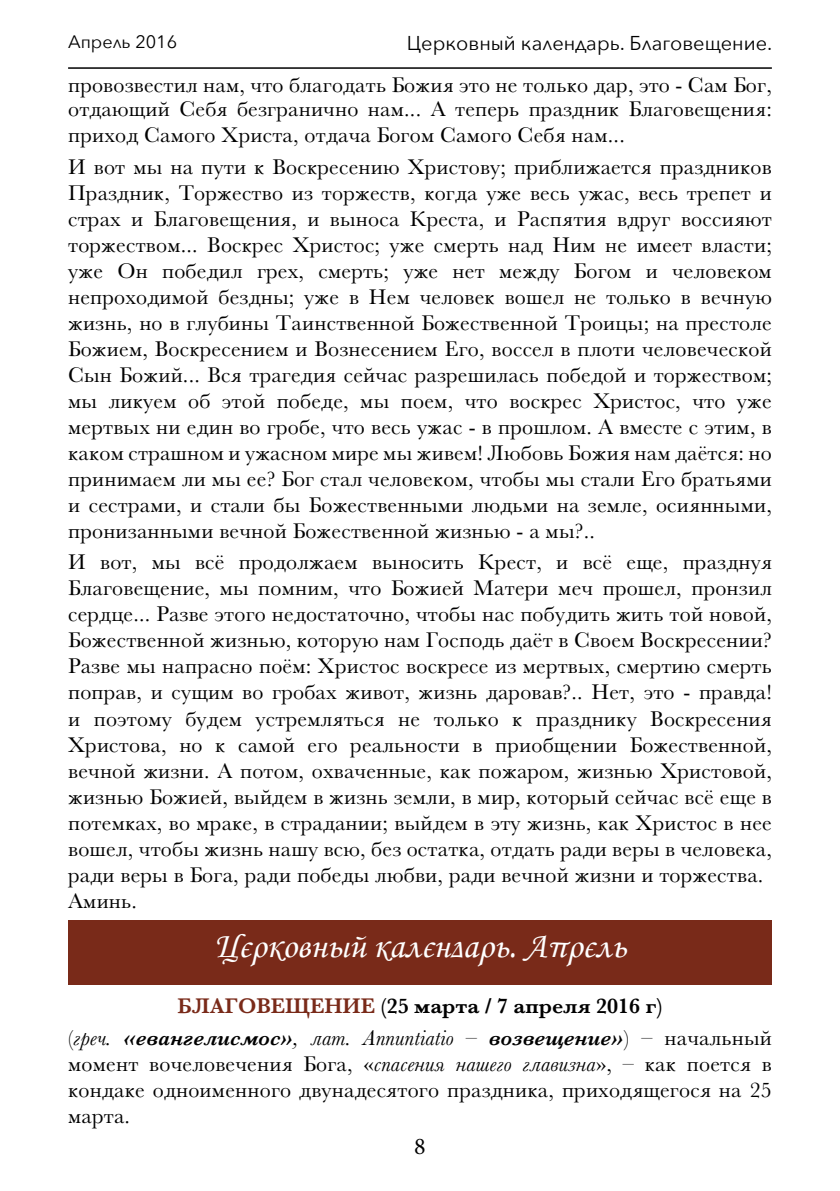
<style>
.page{position:relative;width:840px;height:1191px;background:#fff}
.page>*{position:absolute;margin:0;border:0;box-sizing:border-box;transform-origin:0 0}
.t1{font:36px "NK Monotype Corsiva";color:#fff}
.t2{font:24px "Minion Pro";color:#000}
.t3{font:22px/26px "Baskerville";letter-spacing:.01em;color:#000}
.t4{font:italic 600 22px/31.6px "Baskerville";letter-spacing:.01em;color:#000}
.t5{font:600 22px "Baskerville";color:#792a19}
.t6{font:20px "Avenir Next";color:#000}
.t7{font:18px "Avenir Next";color:#000}
.s1{font-style:normal;color:#792a19}
.s2{font-style:normal}
.s3{font-weight:400;font-style:normal}
.s4{font-weight:400}
.s5{font-style:italic}
</style>
<div class="page">
<hr style="left:68px;top:67px;width:703px;height:2px;background:#000">
<div style="left:68px;top:920px;width:703px;height:64px;background:#792a19"></div>
<p class="t7" style="left:68px;top:26px;width:110px">Aпрель 2016</p>
<p class="t6" style="left:406px;top:26px;width:367px">Церковный календарь. Благовещение.</p>
<p class="t3" style="left:68px;top:73px;width:705px;line-height:24px">провозвестил нам, что благодать Божия это не только дар, это - Сам Бог, отдающий Себя безгранично нам... А теперь праздник Благовещения:</p>
<p class="t3" style="left:68px;top:119px;width:704px;line-height:31.6px">приход Самого Христа, отдача Богом Самого Себя нам...<br>И вот мы на пути к Воскресению Христову; приближается праздников</p>
<p class="t3" style="left:68px;top:180px;width:705px;text-align:justify">Праздник, Торжество из торжеств, когда уже весь ужас, весь трепет и страх и Благовещения, и выноса Креста, и Распятия вдруг воссияют торжеством... Воскрес Христос; уже смерть над Ним не имеет власти; уже Он победил грех, смерть; уже нет между Богом и человеком непроходимой бездны; уже в Нем человек вошел не только в вечную жизнь, но в глубины Таинственной Божественной Троицы; на престоле Божием, Воскресением и Вознесением Его, воссел в плоти человеческой Сын Божий... Вся трагедия сейчас разрешилась победой и торжеством; мы ликуем об этой победе, мы поем, что воскрес Христос, что уже мертвых ни един во гробе, что весь ужас - в прошлом. А вместе с этим, в каком страшном и ужасном мире мы живем! Любовь Божия нам даётся: но принимаем ли мы ее? Бог стал человеком, чтобы мы стали Его братьями и сестрами, и стали бы Божественными людьми на земле, осиянными, пронизанными вечной Божественной жизнью - а мы?..</p>
<p class="t3" style="left:68px;top:549px;width:705px">И вот, мы всё продолжаем выносить Крест, и всё еще, празднуя Благовещение, мы помним, что Божией Матери меч прошел, пронзил сердце... Разве этого недостаточно, чтобы нас побудить жить той новой, Божественной жизнью, которую нам Господь даёт в Своем Воскресении?<br>Разве мы напрасно поём: Христос воскресе из мертвых, смертию смерть поправ, и сущим во гробах живот, жизнь даровав?.. Нет, это - правда! и поэтому будем устремляться не только к празднику Воскресения Христова, но к самой его реальности в приобщении Божественной, вечной жизни. А потом, охваченные, как пожаром, жизнью Христовой, жизнью Божией, выйдем в жизнь земли, в мир, который сейчас всё еще в потемках, во мраке, в страдании; выйдем в эту жизнь, как Христос в нее вошел, чтобы жизнь нашу всю, без остатка, отдать ради веры в человека, ради веры в Бога, ради победы любви, ради вечной жизни и торжества.<br>Аминь.</p>
<h1 class="t1" style="left:214px;top:923px;width:413px">Церковный календарь. Апрель</h1>
<p class="t4" style="left:68px;top:990px;width:705px;text-indent:170px"><span class="s1">овещение</span> <span class="s2">(25 марта / 7 апреля 2016 г)<br></span><span class="s3">(</span><span class="s4">греч.</span> «евангелисмос»<span class="s4">, лат. Annuntiatio –</span> возвещение»<span class="s3">) – начальный</span></p>
<p class="t3" style="left:68px;top:1051px;width:705px;text-align:justify">момент вочеловечения Бога, «<span class="s5">спасения нашего главизна</span>», – как поется в кондаке одноименного двунадесятого праздника, приходящегося на 25 марта.</p>
<p class="t5" style="left:177px;top:990px;width:31px">Благ</p>
<p class="t2" style="left:414px;top:1130px;width:13px">8</p>
</div>
